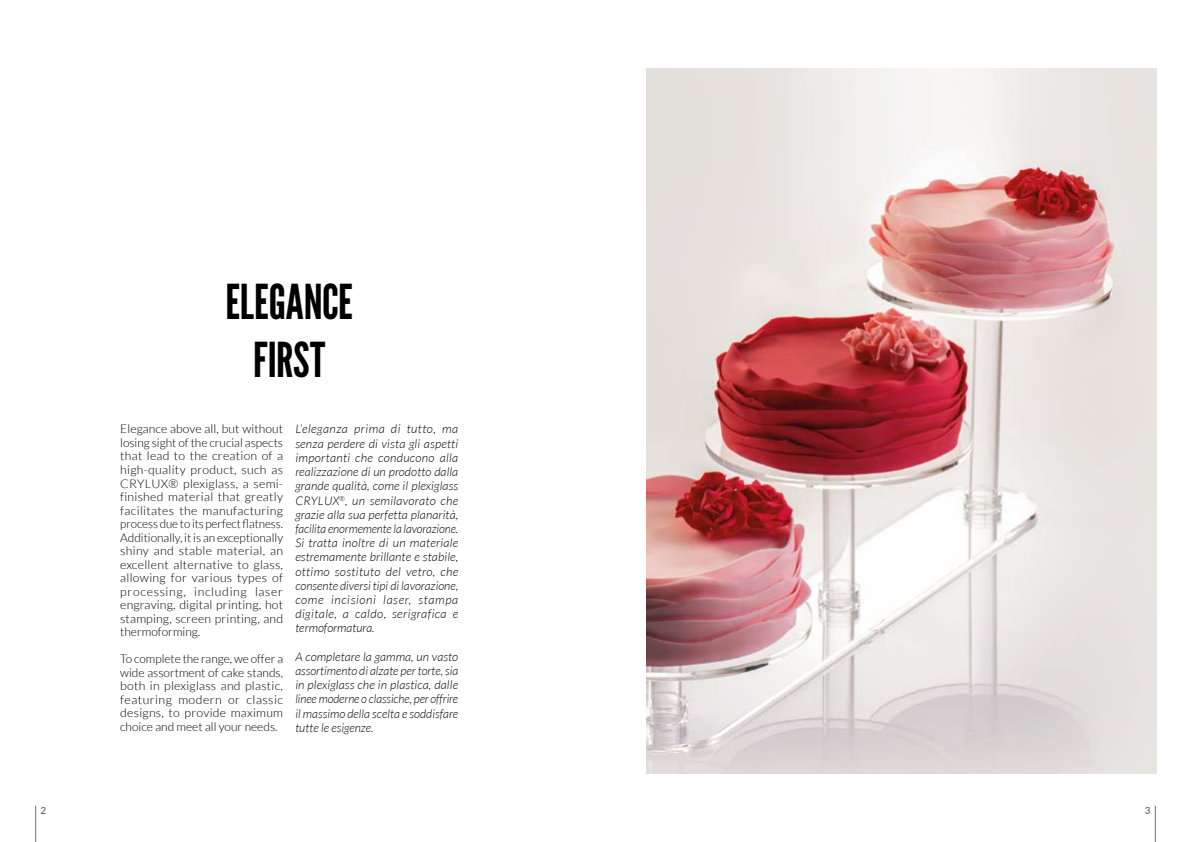
<style>
.page{position:relative;width:1191px;height:842px;background:#fff}
.page>*{position:absolute;margin:0;border:0;box-sizing:border-box;transform-origin:0 0}
.t1{font:48px/57.6px "League Gothic";letter-spacing:-.005em;color:#000;text-align:center}
.t2{font:italic 300 12px/14.2px "Lato";color:#000;text-align:justify}
.t3{font:300 12px/13.5px "Lato";letter-spacing:.01em;color:#000;text-align:justify}
.t4{font:500 10px "Lato";color:#646363}
</style>
<div class="page">
<img style="left:646px;top:68px;width:511px;height:706px">
<hr style="left:35px;top:806px;width:1px;height:36px;background:#706f6f">
<hr style="left:1155px;top:806px;width:1px;height:36px;background:#706f6f">
<h1 class="t1" style="left:225px;top:274px;width:129px">ELEGANCE<br>FIRST</h1>
<p class="t3" style="left:120px;top:422px;width:164px">Elegance above all, but without losing sight of the crucial aspects that lead to the creation of a high-quality product, such as CRYLUX® plexiglass, a semi&shy;finished material that greatly facilitates the manufacturing process due to its perfect flatness.<br>Additionally, it is an exceptionally shiny and stable material, an excellent alternative to glass, allowing for various types of processing, including laser engraving, digital printing, hot stamping, screen printing, and thermoforming.</p>
<p class="t3" style="left:120px;top:652px;width:164px">To complete the range, we offer a wide assortment of cake stands, both in plexiglass and plastic, featuring modern or classic designs, to provide maximum choice and meet all your needs.</p>
<p class="t2" style="left:295px;top:422px;width:164px">L’eleganza prima di tutto, ma senza perdere di vista gli aspetti importanti che conducono alla realizzazione di un prodotto dalla grande qualità, come il plexiglass CRYLUX<sup>®</sup>, un semilavorato che grazie alla sua perfetta planarità, facilita enormemente la lavorazione.<br>Si tratta inoltre di un materiale estremamente brillante e stabile, ottimo sostituto del vetro, che consente diversi tipi di lavorazione, come incisioni laser, stampa digitale, a caldo, serigrafica e termoformatura.</p>
<p class="t2" style="left:295px;top:650px;width:164px">A completare la gamma, un vasto assortimento di alzate per torte, sia in plexiglass che in plastica, dalle linee moderne o classiche, per offrire il massimo della scelta e soddisfare tutte le esigenze.</p>
<p class="t4" style="left:40px;top:803px;width:7px">2</p>
<p class="t4" style="left:1144px;top:803px;width:7px">3</p>
</div>
